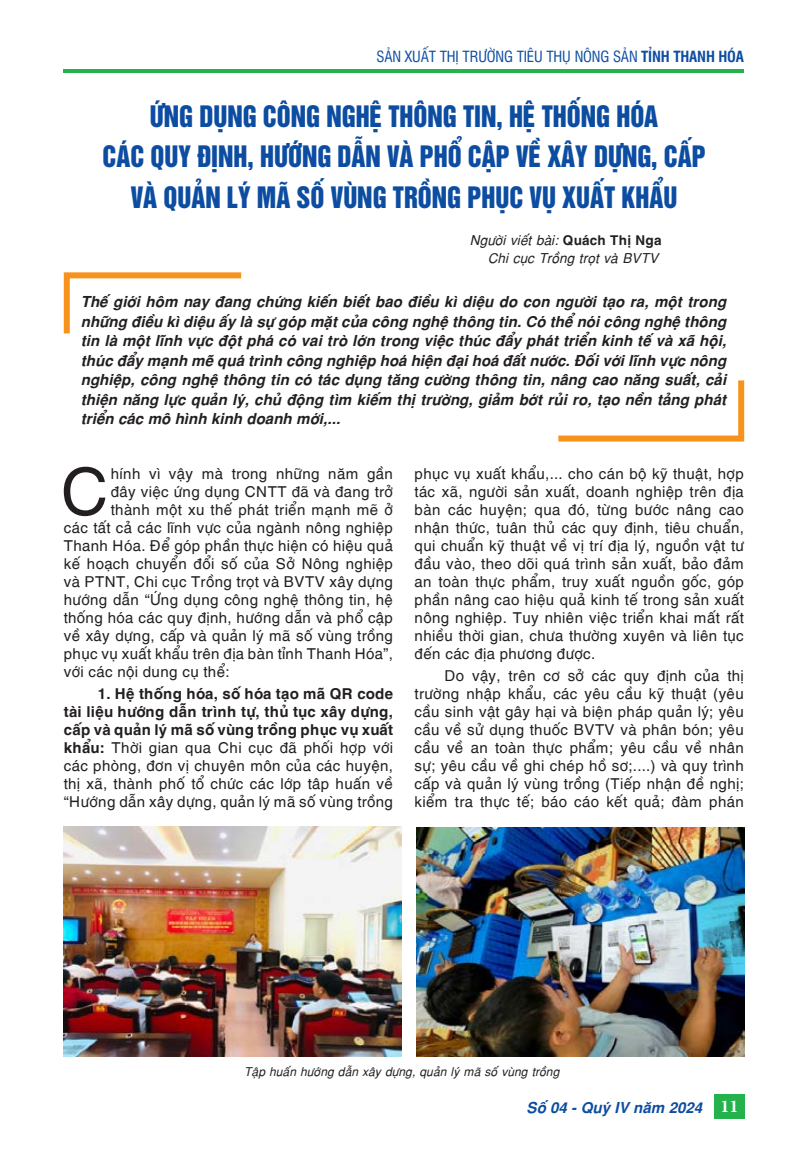
<style>
.page{position:relative;width:808px;height:1149px;background:#fff}
.page>*{position:absolute;margin:0;border:0;box-sizing:border-box;transform-origin:0 0}
._1_2_3{font:65.1px "SVN Helves";color:#231f20}
.t1{font:27px/40.5px "UTM Helvet Ins";color:#0d4da1;text-align:center;scale:.93 1}
.t2{font:700 18px "Minion Pro";color:#fff}
._1_2_3-2{font:15px/18px "SVN Helves";color:#231f20;text-align:justify}
.t3{font:15px/19.5px "SVN Helvesbolditalic";color:#231f20;text-align:justify}
.t4{font:15px "UTM Swiss Condensed";letter-spacing:-.01em;color:#0d4da1}
.t5{font:15px "SVN Helvesbolditalic";color:#0d4da1}
.t6{font:13.5px "SVN Helvesitalic";color:#231f20}
.CHU_THICH_ANH{font:12px "SVN Helvesitalic";color:#231f20}
.s1{font-weight:700}
.s2{font-family:"SVN Helvesbold"}
</style>
<div class="page">
<div style="left:714px;top:1094px;width:30px;height:24px;background:#23b24b"></div>
<hr style="left:64px;top:69px;width:680px;height:4px;background:#23b24b">
<svg style="left:63px;top:272px;width:179px;height:62px"></svg>
<svg style="left:558px;top:380px;width:187px;height:62px"></svg>
<img style="left:64px;top:826px;width:338px;height:229px">
<img style="left:417px;top:827px;width:327px;height:229px">
<p class="t4" style="left:376px;top:45px;width:369px">SẢN XUẤT THỊ TRƯỜNG TIÊU THỤ NÔNG SẢN <span class="s1">TỈNH THANH HÓA</span></p>
<p class="t1" style="left:150px;top:94px;width:548px">ỨNG DỤNG CÔNG NGHỆ THÔNG TIN, HỆ THỐNG HÓA</p>
<p class="t1" style="left:103px;top:134px;width:650px">CÁC QUY ĐỊNH, HƯỚNG DẪN VÀ PHỔ CẬP VỀ XÂY DỰNG, CẤP<br>VÀ QUẢN LÝ MÃ SỐ VÙNG TRỒNG PHỤC VỤ XUẤT KHẨU</p>
<p class="t6" style="left:470px;top:229px;width:194px">Người viết bài: <span class="s2">Quách Thị Nga</span></p>
<p class="t6" style="left:488px;top:247px;width:172px">Chi cục Trồng trọt và BVTV</p>
<p class="t3" style="left:81px;top:291px;width:647px">Thế giới hôm nay đang chứng kiến biết bao điều kì diệu do con người tạo ra, một trong những điều kì diệu ấy là sự góp mặt của công nghệ thông tin. Có thể nói công nghệ thông tin là một lĩnh vực đột phá có vai trò lớn trong việc thúc đẩy phát triển kinh tế và xã hội, thúc đẩy mạnh mẽ quá trình công nghiệp hoá hiện đại hoá đất nước. Đối với lĩnh vực nông nghiệp, công nghệ thông tin có tác dụng tăng cường thông tin, nâng cao năng suất, cải thiện năng lực quản lý, chủ động tìm kiếm thị trường, giảm bớt rủi ro, tạo nền tảng phát triển các mô hình kinh doanh mới,...</p>
<p class="_1_2_3" style="left:61px;top:441px;width:51px">C</p>
<p class="_1_2_3-2" style="left:111px;top:463px;width:284px">hính vì vậy mà trong những năm gần</p>
<p class="_1_2_3-2" style="left:415px;top:463px;width:331px">phục vụ xuất khẩu,... cho cán bộ kỹ thuật, hợp tác xã, người sản xuất, doanh nghiệp trên địa bàn các huyện; qua đó, từng bước nâng cao nhận thức, tuân thủ các quy định, tiêu chuẩn, qui chuẩn kỹ thuật về vị trí địa lý, nguồn vật tư đầu vào, theo dõi quá trình sản xuất, bảo đảm an toàn thực phẩm, truy xuất nguồn gốc, góp phần nâng cao hiệu quả kinh tế trong sản xuất nông nghiệp. Tuy nhiên việc triển khai mất rất nhiều thời gian, chưa thường xuyên và liên tục đến các địa phương được.</p>
<p class="_1_2_3-2" style="left:415px;top:665px;width:331px;text-indent:30px">Do vậy, trên cơ sở các quy định của thị trường nhập khẩu, các yêu cầu kỹ thuật (yêu cầu sinh vật gây hại và biện pháp quản lý; yêu cầu về sử dụng thuốc BVTV và phân bón; yêu cầu về an toàn thực phẩm; yêu cầu về nhân sự; yêu cầu về ghi chép hồ sơ;....) và quy trình cấp và quản lý vùng trồng (Tiếp nhận đề nghị; kiểm tra thực tế; báo cáo kết quả; đàm phán</p>
<p class="_1_2_3-2" style="left:111px;top:481px;width:284px">đây việc ứng dụng CNTT đã và đang trở</p>
<p class="_1_2_3-2" style="left:111px;top:499px;width:284px">thành một xu thế phát triển mạnh mẽ ở</p>
<p class="_1_2_3-2" style="left:64px;top:517px;width:331px">các tất cả các lĩnh vực của ngành nông nghiệp</p>
<p class="_1_2_3-2" style="left:64px;top:535px;width:331px">Thanh Hóa. Để góp phần thực hiện có hiệu quả</p>
<p class="_1_2_3-2" style="left:64px;top:553px;width:331px">kế hoạch chuyển đổi số của Sở Nông nghiệp</p>
<p class="_1_2_3-2" style="left:64px;top:571px;width:331px">và PTNT, Chi cục Trồng trọt và BVTV xây dựng</p>
<p class="_1_2_3-2" style="left:64px;top:589px;width:331px">hướng dẫn “Ứng dụng công nghệ thông tin, hệ</p>
<p class="_1_2_3-2" style="left:64px;top:607px;width:331px">thống hóa các quy định, hướng dẫn và phổ cập</p>
<p class="_1_2_3-2" style="left:64px;top:625px;width:331px">về xây dựng, cấp và quản lý mã số vùng trồng</p>
<p class="_1_2_3-2" style="left:64px;top:643px;width:331px">phục vụ xuất khẩu trên địa bàn tỉnh Thanh Hóa”,</p>
<p class="_1_2_3-2" style="left:64px;top:661px;width:168px">với các nội dung cụ thể:</p>
<p class="_1_2_3-2" style="left:64px;top:683px;width:331px;text-indent:34px"><span class="s2">1. Hệ thống hóa, số hóa tạo mã QR code tài liệu hướng dẫn trình tự, thủ tục xây dựng, cấp và quản lý mã số vùng trồng phục vụ xuất khẩu:</span> Thời gian qua Chi cục đã phối hợp với các phòng, đơn vị chuyên môn của các huyện, thị xã, thành phố tổ chức các lớp tâp huấn về “Hướng dẫn xây dựng, quản lý mã số vùng trồng</p>
<p class="CHU_THICH_ANH" style="left:244px;top:1061px;width:317px">Tập huấn hướng dẫn xây dựng, quản lý mã số vùng trồng</p>
<p class="t5" style="left:527px;top:1095px;width:177px">Số 04 - Quý IV năm 2024</p>
<p class="t2" style="left:720px;top:1093px;width:19px">11</p>
</div>
